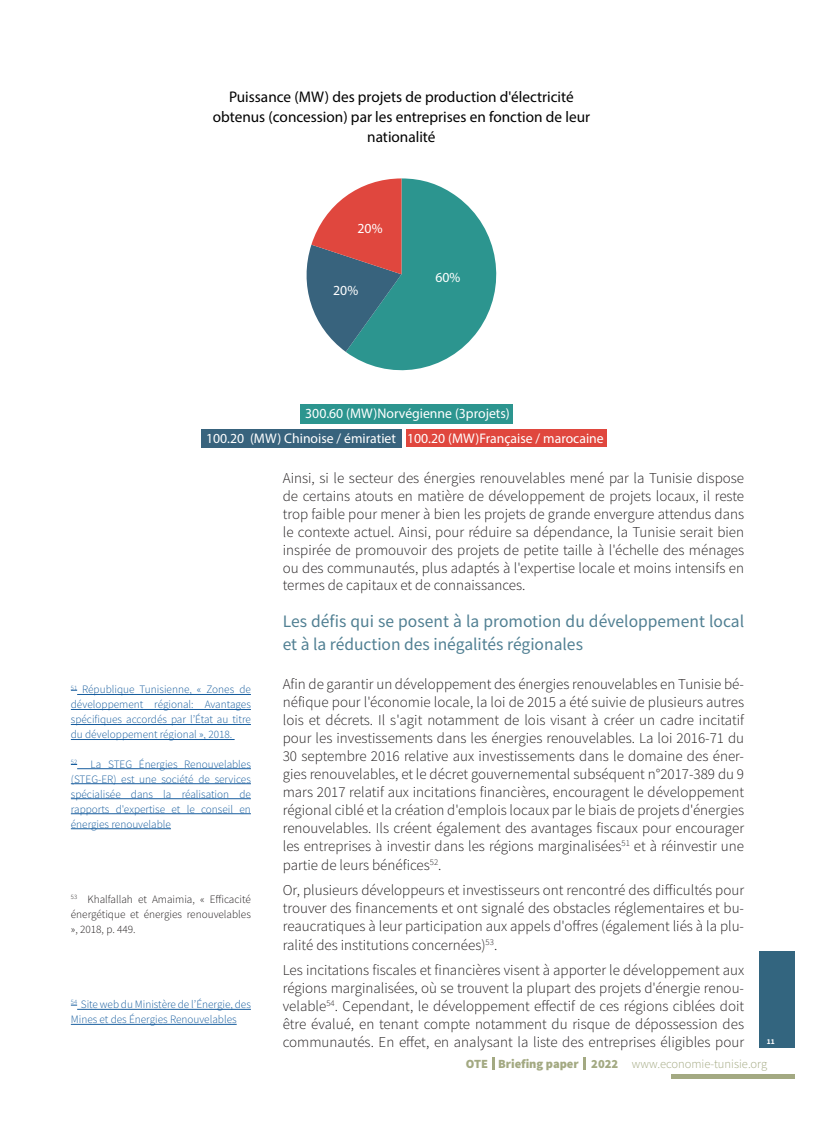
<style>
.page{position:relative;width:815px;height:1124px;background:#fff}
.page>*{position:absolute;margin:0;border:0;box-sizing:border-box;transform-origin:0 0}
.text{font:17.5px/22.5px "Source Sans Pro";color:#518093}
.t1{font:600 15.5px/20.1px "Source Sans Pro";color:#000;text-align:center}
.corp_texte{font:300 15px/18.1px "Source Sans Pro";color:#231f20;text-align:justify}
.t2{font:13.88px/24.6px "Source Sans Pro";color:#fff}
.t3{font:300 12.5px "Source Sans Pro";color:#a3a982}
.Style_de_paragraphe{font:300 11.25px/15px "Source Sans Pro";color:#175d9e;text-align:justify}
.Style_de_paragraphe-2{font:300 11.25px/15px "Source Sans Pro";color:#231f20;text-align:justify}
.t4{font:700 7.5px "Source Sans Pro";color:#fff}
.s1{font-weight:900}
</style>
<div class="page">
<div style="left:759px;top:951px;width:36px;height:96px;background:#33657f"></div>
<hr style="left:671px;top:1074px;width:124px;height:4px;background:#a3a982">
<svg style="left:493px;top:1057px;width:2px;height:12px"></svg>
<svg style="left:583px;top:1057px;width:2px;height:12px"></svg>
<div style="left:201px;top:429px;width:201px;height:18px;background:#38637d"></div>
<div style="left:406px;top:429px;width:200px;height:18px;background:#e0473e"></div>
<div style="left:301px;top:404px;width:212px;height:19px;background:#2c958f"></div>
<svg style="left:306px;top:178px;width:191px;height:193px"></svg>
<hr style="left:77px;top:694px;width:174px;height:1px;background:#175d9e">
<hr style="left:71px;top:709px;width:180px;height:1px;background:#175d9e">
<hr style="left:71px;top:724px;width:180px;height:1px;background:#175d9e">
<hr style="left:71px;top:739px;width:164px;height:1px;background:#175d9e">
<hr style="left:77px;top:768px;width:174px;height:1px;background:#175d9e">
<hr style="left:71px;top:783px;width:180px;height:1px;background:#175d9e">
<hr style="left:71px;top:798px;width:180px;height:1px;background:#175d9e">
<hr style="left:71px;top:813px;width:180px;height:1px;background:#175d9e">
<hr style="left:71px;top:828px;width:100px;height:1px;background:#175d9e">
<hr style="left:77px;top:1008px;width:174px;height:1px;background:#175d9e">
<hr style="left:71px;top:1023px;width:166px;height:1px;background:#175d9e">
<p class="t1" style="left:213px;top:86px;width:379px">Puissance (MW) des projets de production d'électricité obtenus (concession) par les entreprises en fonction de leur nationalité</p>
<p class="t2" style="left:358px;top:216px;width:26px">20%</p>
<p class="t2" style="left:333px;top:278px;width:26px">20%</p>
<p class="t2" style="left:436px;top:265px;width:26px">60%</p>
<p class="t2" style="left:407px;top:401px;width:198px;text-indent:-102px">300.60 (MW)Norvégienne (3projets)<br>100.20 (MW)Française / marocaine</p>
<p class="t2" style="left:206px;top:425px;width:191px">100.20 (MW) Chinoise / émiratiet</p>
<p class="Style_de_paragraphe" style="left:71px;top:682px;width:182px"><sup>51</sup> République Tunisienne, « Zones de développement régional: Avantages spécifiques accordés par l’État au titre du développement régional », 2018.</p>
<p class="Style_de_paragraphe" style="left:71px;top:756px;width:182px"><sup>52</sup> La STEG Énergies Renouvelables (STEG-ER) est une société de services spécialisée dans la réalisation de rapports d'expertise et le conseil en énergies renouvelable</p>
<p class="Style_de_paragraphe-2" style="left:71px;top:891px;width:182px"><sup>53</sup> Khalfallah et Amaimia, « Efficacité énergétique et énergies renouvelables », 2018, p. 449.</p>
<p class="Style_de_paragraphe" style="left:71px;top:996px;width:182px"><sup>54</sup> Site web du Ministère de l’Énergie, des<br>Mines et des Énergies Renouvelables</p>
<p class="corp_texte" style="left:283px;top:469px;width:463px">Ainsi, si le secteur des énergies renouvelables mené par la Tunisie dispose de certains atouts en matière de développement de projets locaux, il reste trop faible pour mener à bien les projets de grande envergure attendus dans le contexte actuel. Ainsi, pour réduire sa dépendance, la Tunisie serait bien inspirée de promouvoir des projets de petite taille à l'échelle des ménages ou des communautés, plus adaptés à l'expertise locale et moins intensifs en termes de capitaux et de connaissances.</p>
<p class="text" style="left:283px;top:610px;width:463px">Les défis qui se posent à la promotion du développement local et à la réduction des inégalités régionales</p>
<p class="corp_texte" style="left:283px;top:674px;width:463px">Afin de garantir un développement des énergies renouvelables en Tunisie bé&shy;néfique pour l'économie locale, la loi de 2015 a été suivie de plusieurs autres lois et décrets. Il s'agit notamment de lois visant à créer un cadre incitatif pour les investissements dans les énergies renouvelables. La loi 2016-71 du 30 septembre 2016 relative aux investissements dans le domaine des éner&shy;gies renouvelables, et le décret gouvernemental subséquent n°2017-389 du 9 mars 2017 relatif aux incitations financières, encouragent le développement régional ciblé et la création d'emplois locaux par le biais de projets d'énergies renouvelables. Ils créent également des avantages fiscaux pour encourager les entreprises à investir dans les régions marginalisées<sup>51</sup> et à réinvestir une partie de leurs bénéfices<sup>52</sup>.</p>
<p class="corp_texte" style="left:283px;top:880px;width:463px">Or, plusieurs développeurs et investisseurs ont rencontré des difficultés pour trouver des financements et ont signalé des obstacles réglementaires et bu&shy;reaucratiques à leur participation aux appels d'offres (également liés à la plu&shy;ralité des institutions concernées)<sup>53</sup>.</p>
<p class="corp_texte" style="left:283px;top:960px;width:463px">Les incitations fiscales et financières visent à apporter le développement aux régions marginalisées, où se trouvent la plupart des projets d'énergie renou&shy;velable<sup>54</sup>. Cependant, le développement effectif de ces régions ciblées doit être évalué, en tenant compte notamment du risque de dépossession des communautés. En effet, en analysant la liste des entreprises éligibles pour</p>
<p class="t4" style="left:767px;top:1036px;width:9px">11</p>
<p class="t3" style="left:466px;top:1055px;width:303px"><span class="s1">OTE Briefing paper 2022</span> www.economie-tunisie.org</p>
</div>
